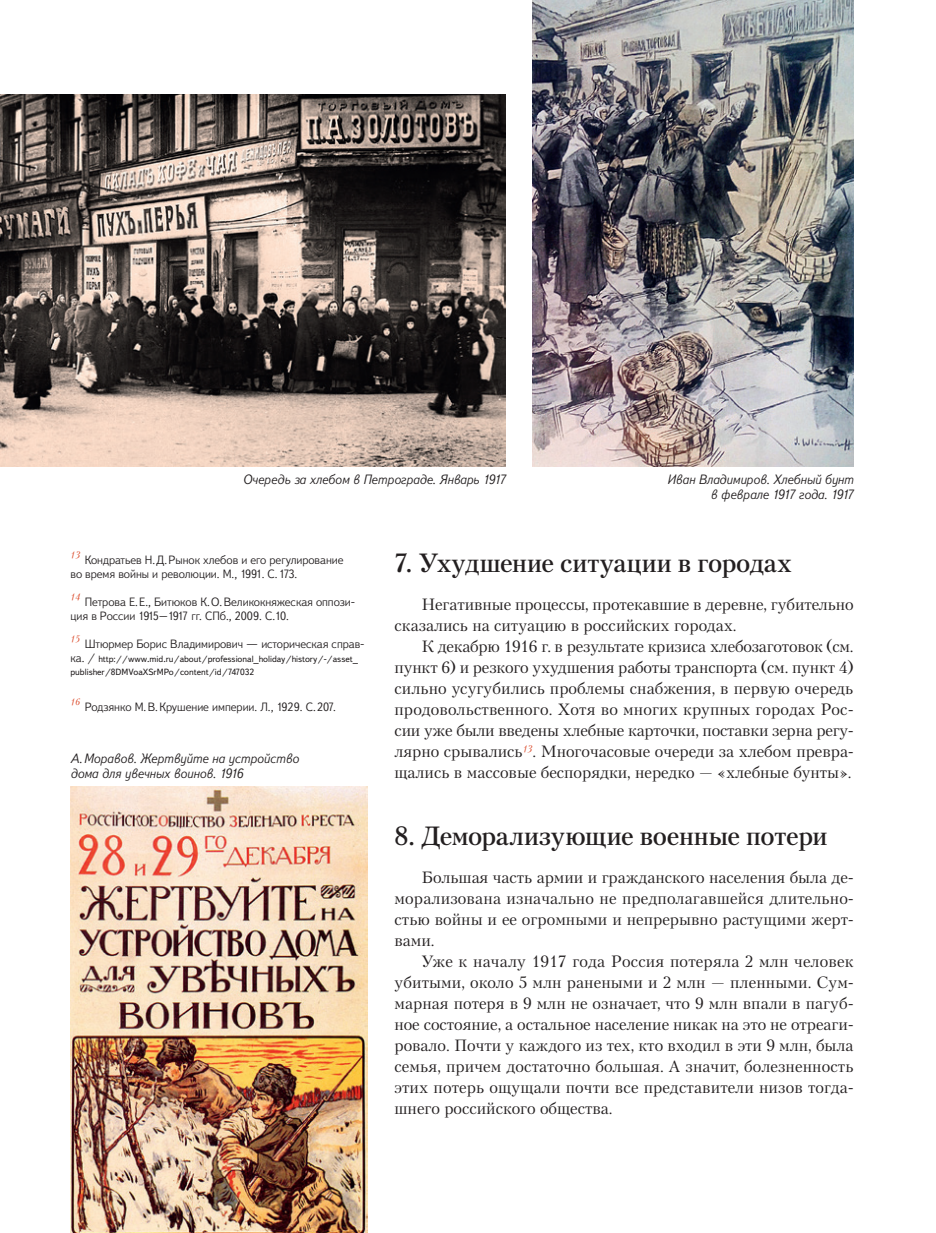
<style>
.page{position:relative;width:936px;height:1233px;background:#fff}
.page>*{position:absolute;margin:0;border:0;box-sizing:border-box;transform-origin:0 0}
.Heading_2_Single_Col{font:600 25.5px "Kudryashev";letter-spacing:-.015em;color:#231f20}
.t1{font:15.75px/21px "Kudryashev";color:#231f20;text-align:justify}
.Caption_No_Align{font:italic 300 13.5px/15px "Textbook New";color:#231f20;text-align:right}
.t2{font:300 12px/13.5px "Textbook New";color:#231f20}
.t3{font:9px/13.5px "Textbook New";color:#231f20}
.t4{font:italic 9px "Kudryashev";color:#da4524}
.s1{font-weight:300;font-size:12px}
</style>
<div class="page">
<img style="left:0;top:94px;width:506px;height:372px">
<img style="left:71px;top:786px;width:297px;height:447px">
<img style="left:532px;top:0;width:322px;height:466px">
<p class="Caption_No_Align" style="left:243px;top:472px;width:264px">Очередь за хлебом в Петрограде. Январь 1917</p>
<p class="Caption_No_Align" style="left:667px;top:472px;width:188px">Иван Владимиров. Хлебный бунт в феврале 1917 года. 1917</p>
<p class="t4" style="left:70px;top:549px;width:11px">13</p>
<p class="t2" style="left:71px;top:553px;width:275px;text-indent:14px">Кондратьев Н.Д.Рынок хлебов и его регулирование во время войны и революции. М., 1991. С.173.</p>
<p class="t4" style="left:70px;top:591px;width:11px">14</p>
<p class="t2" style="left:71px;top:595px;width:286px;text-indent:14px">Петрова Е.Е., Битюков К.О.Великокняжеская оппози&shy;ция в России 1915–1917 гг. СПб., 2009. С.10.</p>
<p class="t4" style="left:70px;top:633px;width:11px">15</p>
<p class="t2" style="left:85px;top:637px;width:281px">Штюрмер Борис Владимирович — историческая справ-</p>
<p class="t3" style="left:70px;top:652px;width:289px"><span class="s1">ка. /</span> http://www.mid.ru/about/professional_holiday/history/-/asset_ publisher/8DMVoaXSrMPo/content/id/747032</p>
<p class="t4" style="left:70px;top:696px;width:11px">16</p>
<p class="t2" style="left:85px;top:700px;width:253px">Родзянко М.В.Крушение империи. Л., 1929. С.207.</p>
<p class="Caption_No_Align" style="left:70px;top:751px;width:230px;text-align:left">А.Моравов. Жертвуйте на устройство дома для увечных воинов. 1916</p>
<p class="Heading_2_Single_Col" style="left:394px;top:546px;width:399px">7. Ухудшение ситуации в городах</p>
<p class="t1" style="left:394px;top:594px;width:461px;text-indent:27px">Негативные процессы, протекавшие в деревне, губительно сказались на ситуацию в российских городах.</p>
<p class="t1" style="left:394px;top:636px;width:461px;text-indent:27px">К декабрю 1916 г. в результате кризиса хлебозаготовок (см. пункт 6) и резкого ухудшения работы транспорта (см. пункт 4) сильно усугубились проблемы снабжения, в первую очередь продовольственного. Хотя во многих крупных городах Рос&shy;сии уже были введены хлебные карточки, поставки зерна регу&shy;лярно срывались<sup>13</sup>. Многочасовые очереди за хлебом превра&shy;щались в массовые беспорядки, нередко — «хлебные бунты».</p>
<p class="Heading_2_Single_Col" style="left:394px;top:819px;width:435px">8. Деморализующие военные потери</p>
<p class="t1" style="left:394px;top:867px;width:461px;text-indent:27px">Большая часть армии и гражданского населения была де&shy;морализована изначально не предполагавшейся длительно&shy;стью войны и ее огромными и непрерывно растущими жерт&shy;вами.</p>
<p class="t1" style="left:394px;top:951px;width:461px;text-indent:27px">Уже к началу 1917 года Россия потеряла 2 млн человек убитыми, около 5 млн ранеными и 2 млн — пленными. Сум&shy;марная потеря в 9 млн не означает, что 9 млн впали в пагуб&shy;ное состояние, а остальное население никак на это не отреаги&shy;ровало. Почти у каждого из тех, кто входил в эти 9 млн, была семья, причем достаточно большая. А значит, болезненность этих потерь ощущали почти все представители низов тогда&shy;шнего российского общества.</p>
</div>
